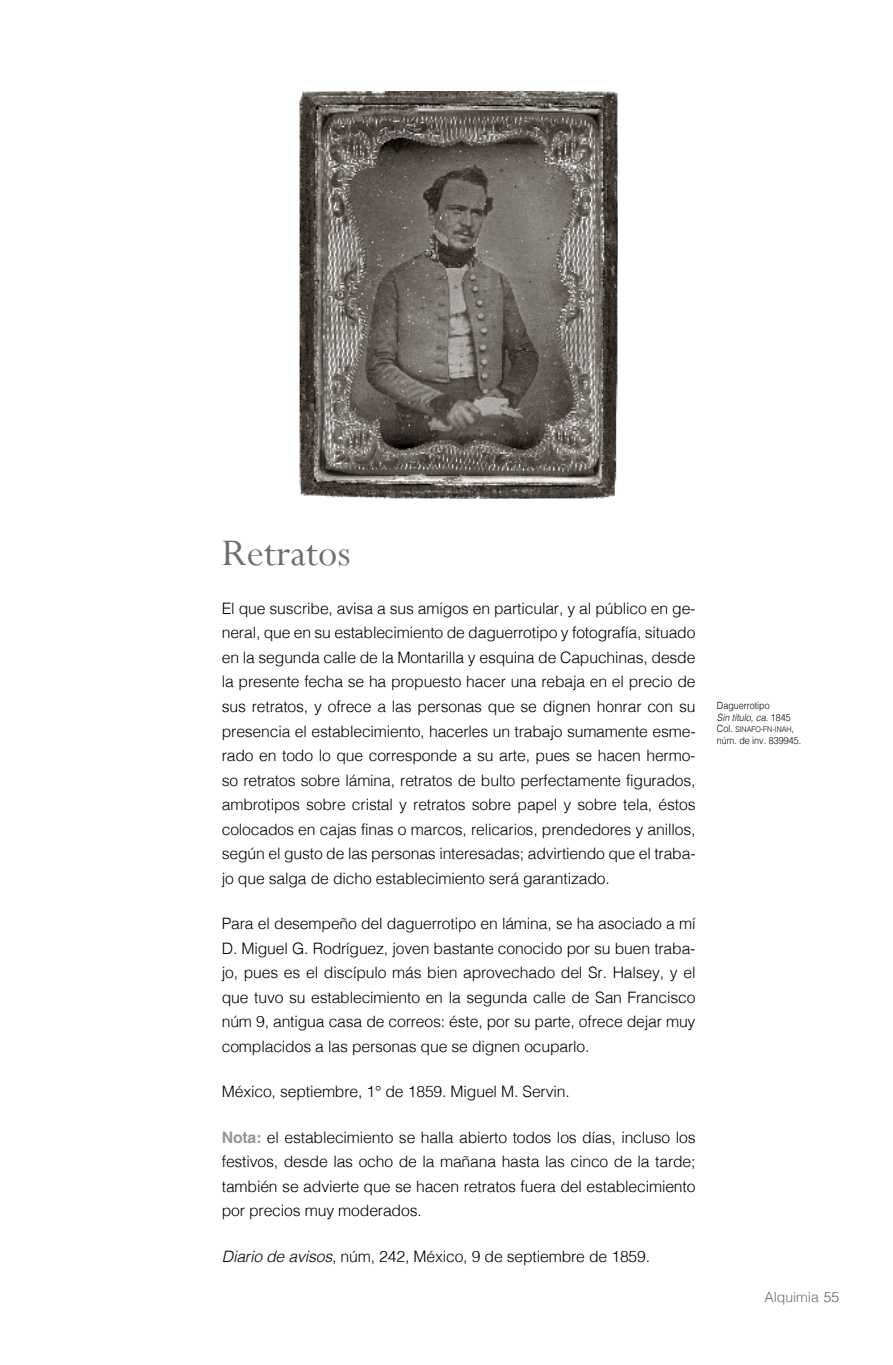
<style>
.page{position:relative;width:893px;height:1365px;background:#fff}
.page>*{position:absolute;margin:0;border:0;box-sizing:border-box;transform-origin:0 0}
.t1{font:42px "Perpetua";color:#6d6e71}
.t2{font:300 15.75px/24.5px "Helvetica";letter-spacing:-.01em;color:#000;text-align:justify}
.t3{font:300 14px "Helvetica";color:#6d6e71}
.t4{font:300 9.97px/11.9px "Helvetica";color:#000;scale:.9 1}
.t5{font:300 7.88px "Helvetica";color:#000;scale:.9 1}
.s1{font-weight:700;color:#939598}
.s2{font-style:italic}
.s3{font-size:9.97px}
.s4{color:#58595b}
</style>
<div class="page">
<img style="left:299px;top:92px;width:319px;height:407px">
<h1 class="t1" style="left:222px;top:526px;width:130px">Retratos</h1>
<p class="t2" style="left:222px;top:595px;width:475px">El que suscribe, avisa a sus amigos en particular, y al público en ge&shy;neral, que en su establecimiento de daguerrotipo y fotografía, situado en la segunda calle de la Montarilla y esquina de Capuchinas, desde la presente fecha se ha propuesto hacer una rebaja en el precio de sus retratos, y ofrece a las personas que se dignen honrar con su presencia el establecimiento, hacerles un trabajo sumamente esme&shy;rado en todo lo que corresponde a su arte, pues se hacen hermo&shy;so retratos sobre lámina, retratos de bulto perfectamente figurados, ambrotipos sobre cristal y retratos sobre papel y sobre tela, éstos colocados en cajas finas o marcos, relicarios, prendedores y anillos, según el gusto de las personas interesadas; advirtiendo que el traba&shy;jo que salga de dicho establecimiento será garantizado.</p>
<p class="t2" style="left:222px;top:910px;width:475px">Para el desempeño del daguerrotipo en lámina, se ha asociado a mí D. Miguel G. Rodríguez, joven bastante conocido por su buen traba&shy;jo, pues es el discípulo más bien aprovechado del Sr. Halsey, y el que tuvo su establecimiento en la segunda calle de San Francisco núm 9, antigua casa de correos: éste, por su parte, ofrece dejar muy complacidos a las personas que se dignen ocuparlo.</p>
<p class="t2" style="left:222px;top:1078px;width:349px">México, septiembre, 1° de 1859. Miguel M. Servin.</p>
<p class="t2" style="left:222px;top:1123px;width:475px"><span class="s1">Nota:</span> el establecimiento se halla abierto todos los días, incluso los festivos, desde las ocho de la mañana hasta las cinco de la tarde; también se advierte que se hacen retratos fuera del establecimiento por precios muy moderados.</p>
<p class="t2" style="left:222px;top:1242px;width:430px"><span class="s2">Diario de avisos</span>, núm, 242, México, 9 de septiembre de 1859.</p>
<p class="t4" style="left:717px;top:698px;width:84px">Daguerrotipo<br><span class="s2">Sin título, ca.</span> 1845</p>
<p class="t5" style="left:717px;top:723px;width:87px"><span class="s3">Col.</span> SINAFO-FN-INAH<span class="s3">,</span></p>
<p class="t4" style="left:717px;top:734px;width:95px">núm. de inv. 839945.</p>
<p class="t3" style="left:764px;top:1284px;width:76px">Alquimia <span class="s4">55</span></p>
</div>
